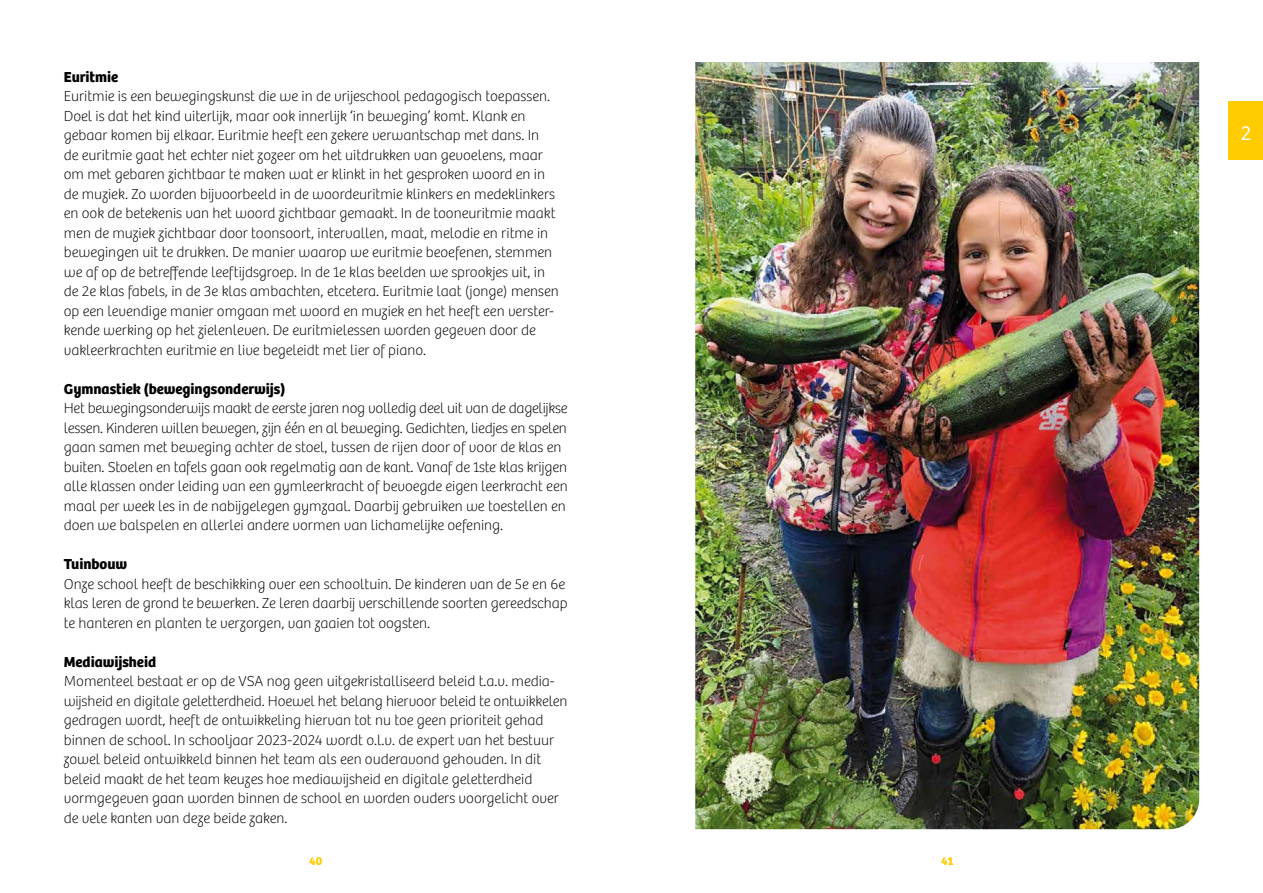
<style>
.page{position:relative;width:1263px;height:893px;background:#fff}
.page>*{position:absolute;margin:0;border:0;box-sizing:border-box;transform-origin:0 0}
.t1{font:300 21px "Bree";color:#fff}
.t2{font:100 15px/19.5px "Bree";color:#000}
.t3{font:700 15px "Bree";color:#000}
.t4{font:700 12px "Bree";color:#fecc00}
</style>
<div class="page">
<div style="left:1229px;top:101px;width:34px;height:59px;background:#fecc00"></div>
<img style="left:695px;top:62px;width:504px;height:767px">
<p class="t3" style="left:64px;top:67px;width:56px">Euritmie</p>
<p class="t2" style="left:64px;top:87px;width:497px">Euritmie is een bewegingskunst die we in de vrijeschool pedagogisch toepassen.<br>Doel is dat het kind uiterlijk, maar ook innerlijk ‘in beweging’ komt. Klank en gebaar komen bij elkaar. Euritmie heeft een zekere verwantschap met dans. In<br>de euritmie gaat het echter niet zozeer om het uitdrukken van gevoelens, maar om met gebaren zichtbaar te maken wat er klinkt in het gesproken woord en in de muziek. Zo worden bijvoorbeeld in de woordeuritmie klinkers en medeklinkers en ook de betekenis van het woord zichtbaar gemaakt. In de tooneuritmie maakt men de muziek zichtbaar door toonsoort, intervallen, maat, melodie en ritme in bewegingen uit te drukken. De manier waarop we euritmie beoefenen, stemmen we af op de betreffende leeftijdsgroep. In de 1e klas beelden we sprookjes uit, in de 2e klas fabels, in de 3e klas ambachten, etcetera. Euritmie laat (jonge) mensen op een levendige manier omgaan met woord en muziek en het heeft een verster&shy;kende werking op het zielenleven. De euritmielessen worden gegeven door de vakleerkrachten euritmie en live begeleidt met lier of piano.</p>
<p class="t3" style="left:64px;top:379px;width:223px">Gymnastiek (bewegingsonderwijs)</p>
<p class="t2" style="left:64px;top:399px;width:505px">Het bewegingsonderwijs maakt de eerste jaren nog volledig deel uit van de dagelijkse lessen. Kinderen willen bewegen, zijn één en al beweging. Gedichten, liedjes en spelen gaan samen met beweging achter de stoel, tussen de rijen door of voor de klas en buiten. Stoelen en tafels gaan ook regelmatig aan de kant. Vanaf de 1ste klas krijgen alle klassen onder leiding van een gymleerkracht of bevoegde eigen leerkracht een maal per week les in de nabijgelegen gymzaal. Daarbij gebruiken we toestellen en doen we balspelen en allerlei andere vormen van lichamelijke oefening.</p>
<p class="t3" style="left:64px;top:555px;width:65px">Tuinbouw</p>
<p class="t2" style="left:64px;top:574px;width:505px">Onze school heeft de beschikking over een schooltuin. De kinderen van de 5e en 6e klas leren de grond te bewerken. Ze leren daarbij verschillende soorten gereedschap te hanteren en planten te verzorgen, van zaaien tot oogsten.</p>
<p class="t3" style="left:64px;top:652px;width:94px">Mediawijsheid</p>
<p class="t2" style="left:64px;top:672px;width:505px">Momenteel bestaat er op de VSA nog geen uitgekristalliseerd beleid t.a.v. media&shy;wijsheid en digitale geletterdheid. Hoewel het belang hiervoor beleid te ontwikkelen gedragen wordt, heeft de ontwikkeling hiervan tot nu toe geen prioriteit gehad binnen de school. In schooljaar 2023-2024 wordt o.l.v. de expert van het bestuur zowel beleid ontwikkeld binnen het team als een ouderavond gehouden. In dit beleid maakt de het team keuzes hoe mediawijsheid en digitale geletterdheid vormgegeven gaan worden binnen de school en worden ouders voorgelicht over de vele kanten van deze beide zaken.</p>
<p class="t4" style="left:309px;top:854px;width:15px">40</p>
<p class="t4" style="left:941px;top:854px;width:14px">41</p>
<h1 class="t1" style="left:1241px;top:121px;width:12px">2</h1>
</div>
